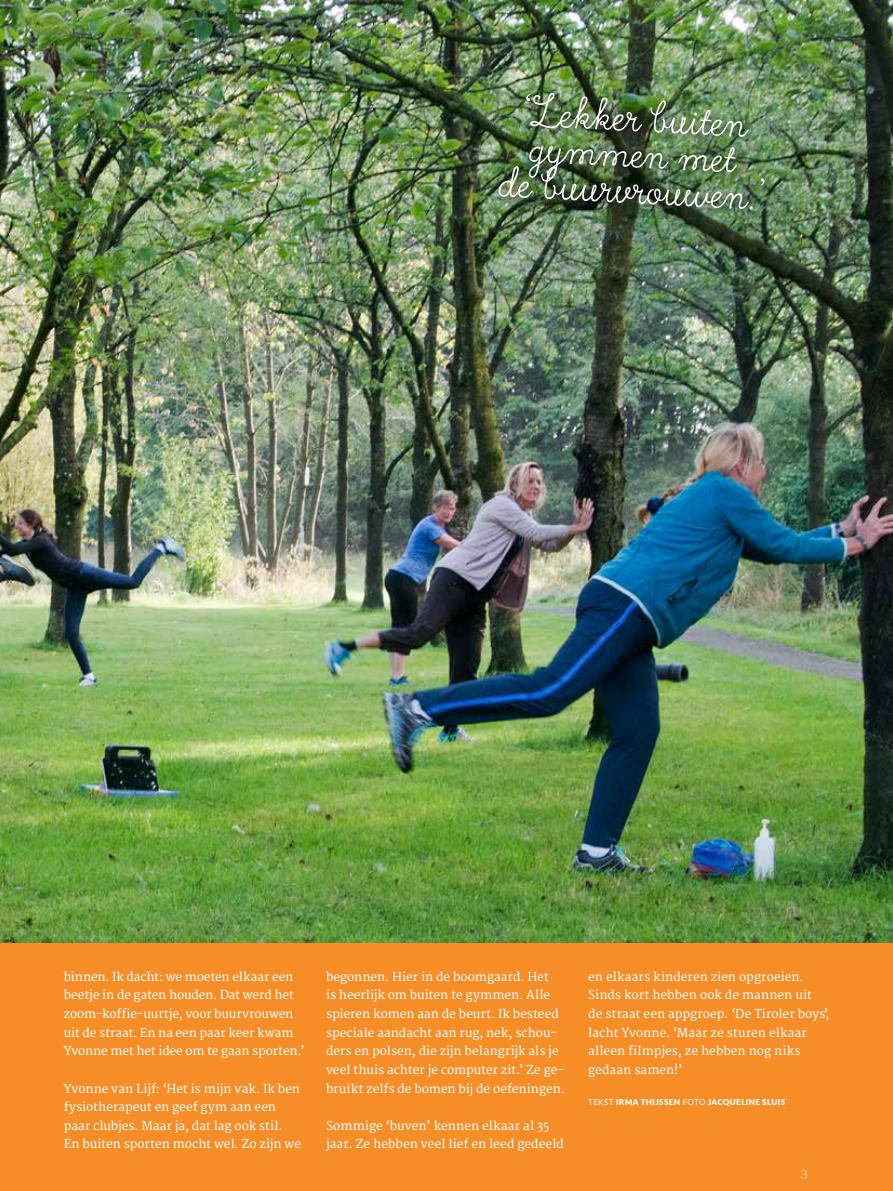
<style>
.page{position:relative;width:893px;height:1191px;background:#fff}
.page>*{position:absolute;margin:0;border:0;box-sizing:border-box;transform-origin:0 0}
.t1{font:54px "True North Script";color:#fff}
.t2{font:300 13.2px "Lato";color:#fff}
.t3{font:12px/18.6px "Merriweather";color:#fff}
.t4{font:900 8.1px "Lato";letter-spacing:.045em;color:#fff}
.s1{font-weight:400}
</style>
<div class="page">
<img style="left:0;top:0;width:893px;height:943px">
<div style="left:0;top:943px;width:893px;height:248px;background:#f78d27"></div>
<div style="left:493px;top:89px;width:282px;height:131px;background:#141415;opacity:.75"></div>
<h1 class="t1" style="left:523px;top:81px;width:228px;rotate:3deg">‘Lekker buiten</h1>
<h1 class="t1" style="left:531px;top:118px;width:207px;rotate:3deg">gymmen met</h1>
<h1 class="t1" style="left:501px;top:152px;width:265px;rotate:3deg">de buurvrouwen.’</h1>
<p class="t3" style="left:64px;top:967px;width:242px">binnen. Ik dacht: we moeten elkaar een beetje in de gaten houden. Dat werd het zoom-koffie-uurtje, voor buurvrouwen uit de straat. En na een paar keer kwam Yvonne met het idee om te gaan sporten.’</p>
<p class="t3" style="left:64px;top:1079px;width:239px">Yvonne van Lijf: ‘Het is mijn vak. Ik ben fysiotherapeut en geef gym aan een paar clubjes. Maar ja, dat lag ook stil.<br>En buiten sporten mocht wel. Zo zijn we</p>
<p class="t3" style="left:326px;top:967px;width:240px">begonnen. Hier in de boomgaard. Het<br>is heerlijk om buiten te gymmen. Alle spieren komen aan de beurt. Ik besteed speciale aandacht aan rug, nek, schou&shy;ders en polsen, die zijn belangrijk als je veel thuis achter je computer zit.’ Ze ge&shy;bruikt zelfs de bomen bij de oefeningen.</p>
<p class="t3" style="left:326px;top:1116px;width:239px">Sommige ‘buven’ kennen elkaar al 35 jaar. Ze hebben veel lief en leed gedeeld</p>
<p class="t3" style="left:588px;top:967px;width:243px">en elkaars kinderen zien opgroeien.<br>Sinds kort hebben ook de mannen uit<br>de straat een appgroep. ‘De Tiroler boys,’ lacht Yvonne. ‘Maar ze sturen elkaar alleen filmpjes, ze hebben nog niks gedaan samen!’</p>
<p class="t4" style="left:588px;top:1095px;width:199px"><span class="s1">TEKST</span> IRMA THIJSSEN <span class="s1">FOTO</span> JACQUELINE SLUIS</p>
<p class="t2" style="left:800px;top:1164px;width:9px">3</p>
</div>
